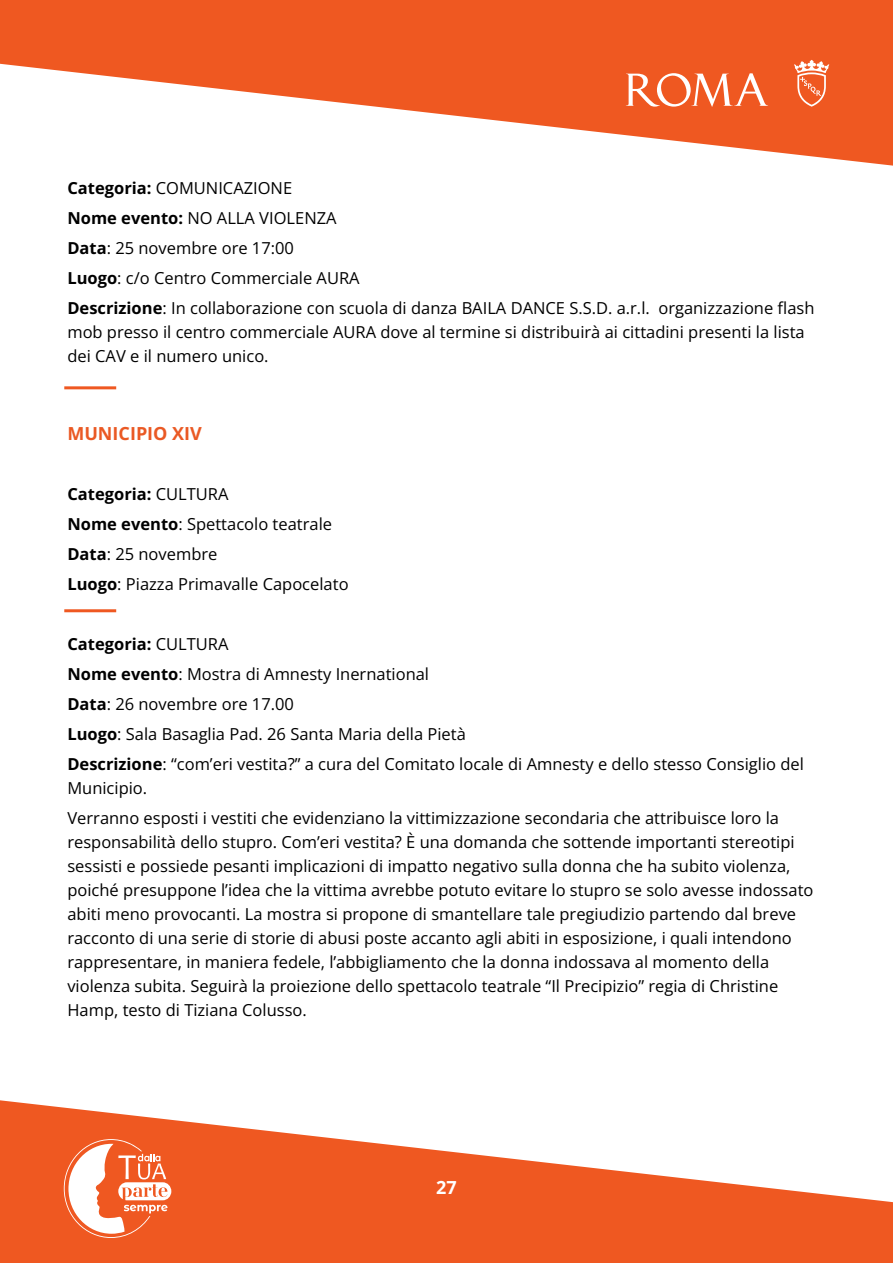
<style>
.page{position:relative;width:893px;height:1263px;background:#fff}
.page>*{position:absolute;margin:0;border:0;box-sizing:border-box;transform-origin:0 0}
.t1{font:700 18px "Open Sans";color:#ea5924}
.t2{font:700 18px "Open Sans";color:#fff}
.t3{font:16.5px/30px "Open Sans";color:#000}
.s1{font-weight:700}
</style>
<div class="page">
<svg style="left:0;top:0;width:893px;height:166px;fill:#ef5821"></svg>
<svg style="left:0;top:1100px;width:893px;height:163px;fill:#ef5821"></svg>
<hr style="left:64px;top:609px;width:52px;height:3px;background:#ef5821">
<hr style="left:64px;top:386px;width:52px;height:3px;background:#ef5821">
<svg style="left:626px;top:73px;width:142px;height:34px"></svg>
<svg style="left:794px;top:60px;width:35px;height:47px;background:#f3845b"></svg>
<svg style="left:64px;top:1139px;width:107px;height:99px"></svg>
<p class="t3" style="left:67px;top:173px;width:749px"><span class="s1">Categoria:</span> COMUNICAZIONE<br><span class="s1">Nome evento:</span> NO ALLA VIOLENZA<br><span class="s1">Data</span>: 25 novembre ore 17:00<br><span class="s1">Luogo</span>: c/o Centro Commerciale AURA<br><span class="s1">Descrizione</span>: In collaborazione con scuola di danza BAILA DANCE S.S.D. a.r.l. organizzazione flash</p>
<p class="t3" style="left:67px;top:320px;width:739px;line-height:24px">mob presso il centro commerciale AURA dove al termine si distribuirà ai cittadini presenti la lista dei CAV e il numero unico.</p>
<p class="t1" style="left:67px;top:421px;width:136px">MUNICIPIO XIV</p>
<p class="t3" style="left:67px;top:479px;width:283px"><span class="s1">Categoria:</span> CULTURA<br><span class="s1">Nome evento</span>: Spettacolo teatrale<br><span class="s1">Data</span>: 25 novembre<br><span class="s1">Luogo</span>: Piazza Primavalle Capocelato</p>
<p class="t3" style="left:67px;top:629px;width:738px"><span class="s1">Categoria:</span> CULTURA<br><span class="s1">Nome evento</span>: Mostra di Amnesty Inernational<br><span class="s1">Data</span>: 26 novembre ore 17.00<br><span class="s1">Luogo</span>: Sala Basaglia Pad. 26 Santa Maria della Pietà<br><span class="s1">Descrizione</span>: “com’eri vestita?” a cura del Comitato locale di Amnesty e dello stesso Consiglio del</p>
<p class="t3" style="left:67px;top:773px;width:713px">Municipio.<br>Verranno esposti i vestiti che evidenziano la vittimizzazione secondaria che attribuisce loro la</p>
<p class="t3" style="left:67px;top:830px;width:747px;line-height:24px">responsabilità dello stupro. Com’eri vestita? È una domanda che sottende importanti stereotipi sessisti e possiede pesanti implicazioni di impatto negativo sulla donna che ha subito violenza, poiché presuppone l’idea che la vittima avrebbe potuto evitare lo stupro se solo avesse indossato abiti meno provocanti. La mostra si propone di smantellare tale pregiudizio partendo dal breve racconto di una serie di storie di abusi poste accanto agli abiti in esposizione, i quali intendono rappresentare, in maniera fedele, l’abbigliamento che la donna indossava al momento della violenza subita. Seguirà la proiezione dello spettacolo teatrale “Il Precipizio” regia di Christine Hamp, testo di Tiziana Colusso.</p>
<p class="t2" style="left:436px;top:1175px;width:22px">27</p>
</div>
